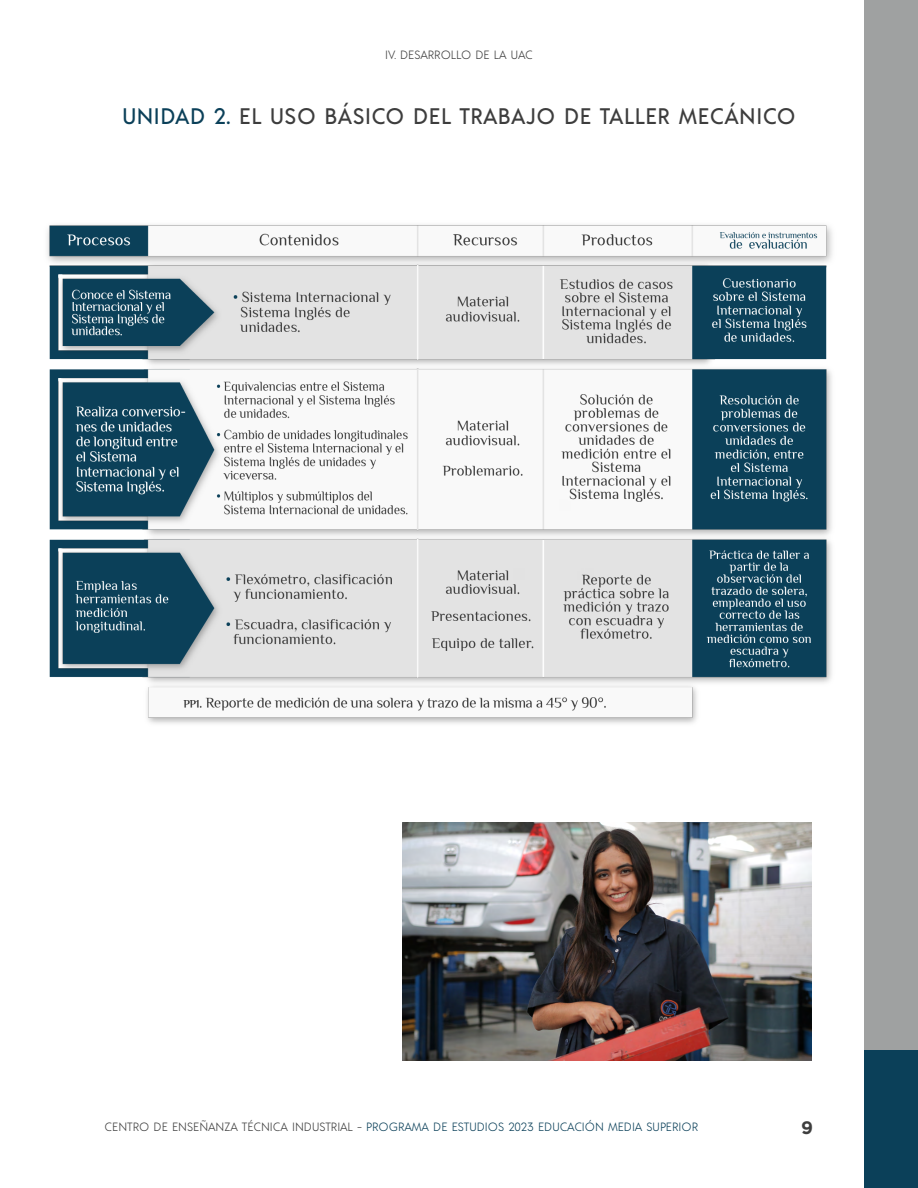
<style>
.page{position:relative;width:918px;height:1188px;background:#fff}
.page>*{position:absolute;margin:0;border:0;box-sizing:border-box;transform-origin:0 0}
.t1{font:500 22.5px "Acre";letter-spacing:.025em;color:#3d3d3d}
.t2{font:700 18px "Gotham";color:#3e3e3e}
.t3{font:300 12px "Acre";color:#0b4059}
.t4{font:300 12px "Acre";color:#3e3e3e}
.s1{color:#0b4059}
.s2{color:#3e3e3e}
</style>
<div class="page">
<div style="left:864px;top:0;width:54px;height:1050px;background:#9fa1a1"></div>
<div style="left:864px;top:1050px;width:54px;height:138px;background:#0b4059"></div>
<img style="left:402px;top:822px;width:410px;height:238px">
<img style="left:47px;top:224px;width:785px;height:500px">
<p class="t4" style="left:385px;top:47px;width:149px">IV. DESARROLLO DE LA UAC</p>
<h1 class="t1" style="left:122px;top:101px;width:675px"><span class="s1">UNIDAD 2.</span> EL USO BÁSICO DEL TRABAJO DE TALLER MECÁNICO</h1>
<p class="t3" style="left:105px;top:1119px;width:595px"><span class="s2">CENTRO DE ENSEÑANZA TÉCNICA INDUSTRIAL -</span> PROGRAMA DE ESTUDIOS 2023 EDUCACIÓN MEDIA SUPERIOR</p>
<h2 class="t2" style="left:801px;top:1118px;width:13px">9</h2>
</div>
